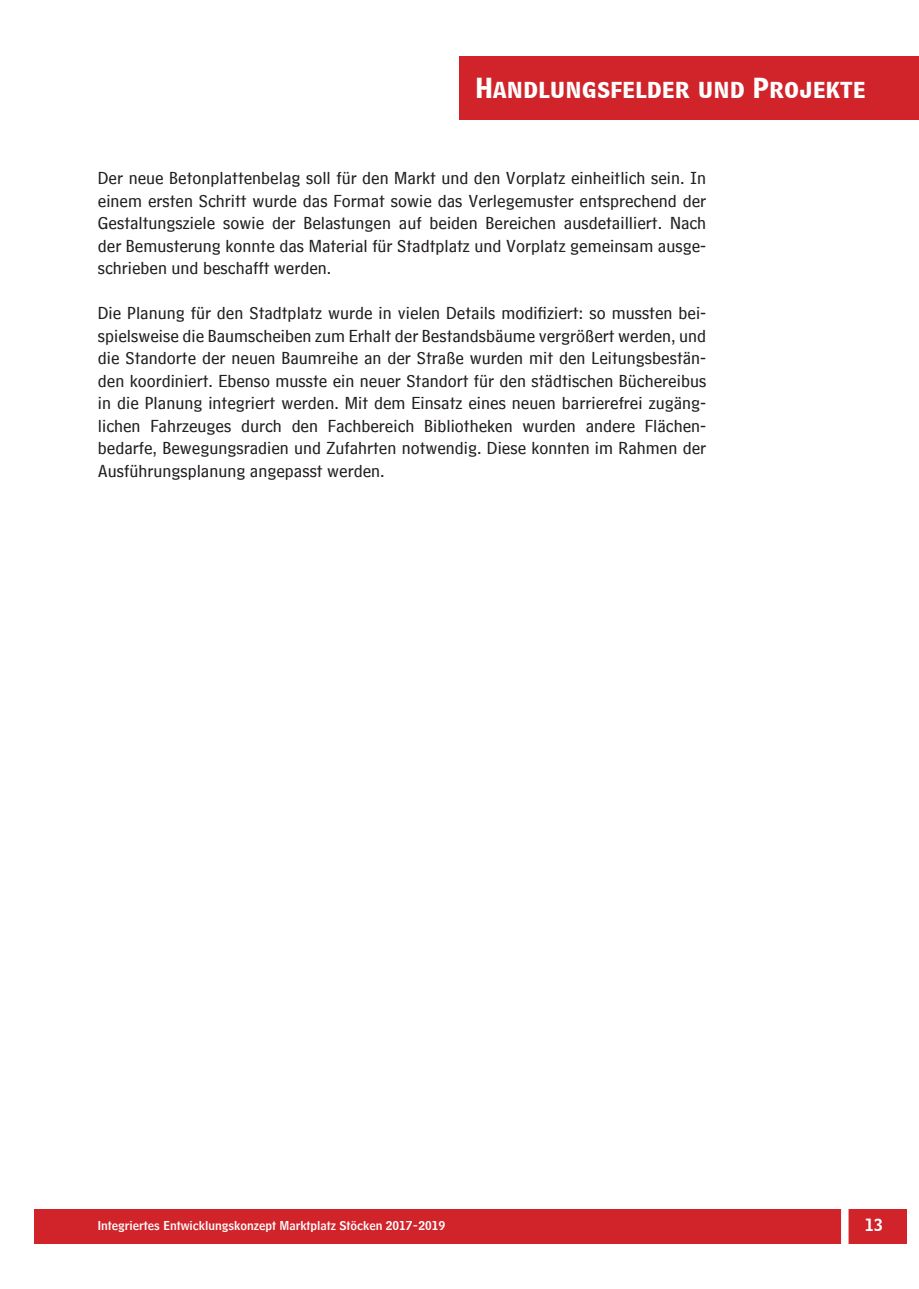
<style>
.page{position:relative;width:919px;height:1289px;background:#fff}
.page>*{position:absolute;margin:0;border:0;box-sizing:border-box;transform-origin:0 0}
.t1{font:24px "HM Big Caps";color:#fff}
.Fließtext{font:18px/22.5px "HM Text";color:#231f20;text-align:justify}
.t2{font:16.5px "HM Headline";color:#fff}
.t3{font:12px "HM Headline";color:#fff}
</style>
<div class="page">
<div style="left:459px;top:56px;width:459px;height:64px;background:#d1232a"></div>
<div style="left:34px;top:1209px;width:872px;height:34px;background:#d1232a"></div>
<div style="left:841px;top:1204px;width:7px;height:42px;background:#fff"></div>
<h1 class="t1" style="left:475px;top:68px;width:392px">Handlungsfelder und Projekte</h1>
<p class="Fließtext" style="left:98px;top:164px;width:610px">Der neue Betonplattenbelag soll für den Markt und den Vorplatz einheitlich sein. In einem ersten Schritt wurde das Format sowie das Verlegemuster entsprechend der Gestaltungsziele sowie der Belastungen auf beiden Bereichen ausdetailliert. Nach der Bemusterung konnte das Material für Stadtplatz und Vorplatz gemeinsam ausge&shy;schrieben und beschafft werden.</p>
<p class="Fließtext" style="left:98px;top:299px;width:610px">Die Planung für den Stadtplatz wurde in vielen Details modifiziert: so mussten bei&shy;spielsweise die Baumscheiben zum Erhalt der Bestandsbäume vergrößert werden, und die Standorte der neuen Baumreihe an der Straße wurden mit den Leitungsbestän&shy;den koordiniert. Ebenso musste ein neuer Standort für den städtischen Büchereibus in die Planung integriert werden. Mit dem Einsatz eines neuen barrierefrei zugäng&shy;lichen Fahrzeuges durch den Fachbereich Bibliotheken wurden andere Flächen&shy;bedarfe, Bewegungsradien und Zufahrten notwendig. Diese konnten im Rahmen der Ausführungsplanung angepasst werden.</p>
<p class="t3" style="left:98px;top:1215px;width:349px">Integriertes Entwicklungskonzept Marktplatz Stöcken 2017-2019</p>
<p class="t2" style="left:864px;top:1210px;width:20px">13</p>
</div>
